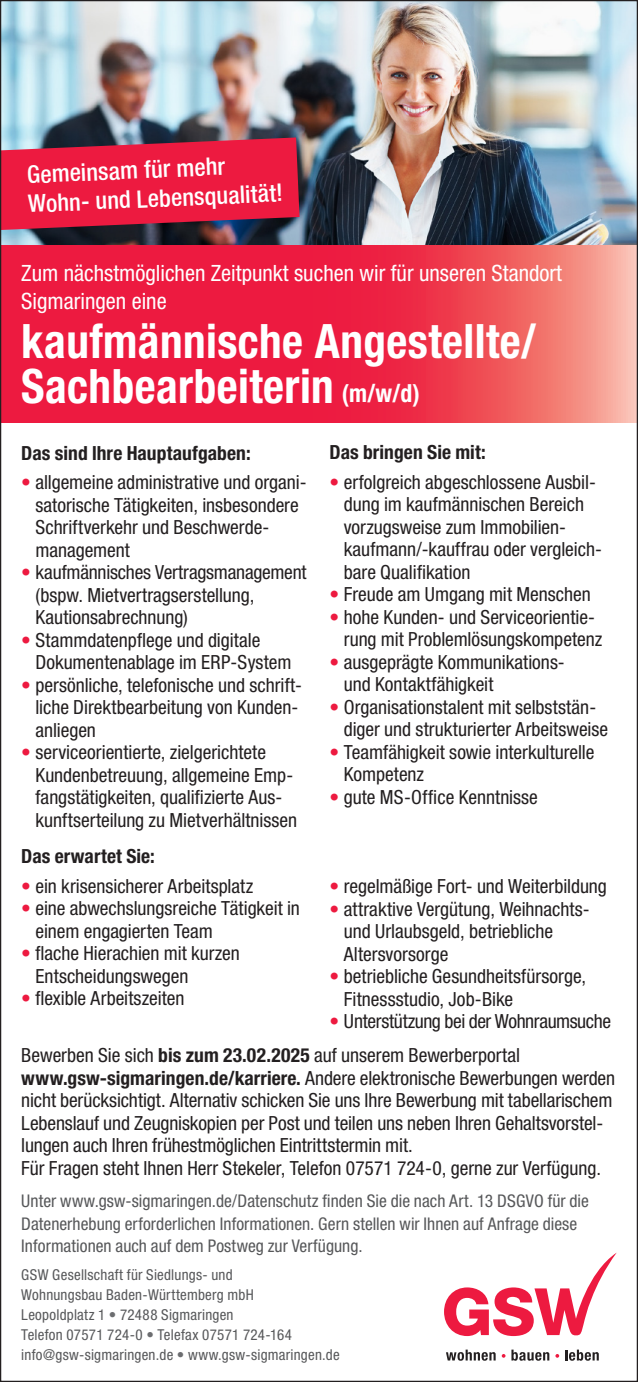
<style>
.page{position:relative;width:638px;height:1382px;background:#fff}
.page>*{position:absolute;margin:0;border:0;box-sizing:border-box;transform-origin:0 0}
.t1{font:700 condensed 47.5px/45px "Helvetica Neue LT Pro";letter-spacing:.01em;color:#fff;scale:.95 1}
.t2{font:500 condensed 24.25px/29.8px "Helvetica Neue LT Pro";color:#fff}
.t3{font:condensed 22.5px/27.5px "Helvetica Neue LT Pro";color:#fff}
.t4{font:condensed 19.5px/22.5px "Helvetica Neue LT Pro";letter-spacing:-.005em;color:#231f20}
.t5{font:700 condensed 19.5px "Helvetica Neue LT Pro";letter-spacing:.005em;color:#231f20}
.t6{font:condensed 17.5px/22.5px "Helvetica Neue LT Pro";color:#57585a}
.t7{font:condensed 15px/20px "Helvetica Neue LT Pro";letter-spacing:.015em;color:#57585a}
.s1{font-size:25px}
.s2{color:#ed1a40}
.s3{font-weight:700;color:#ed1a40}
.s4{font-weight:700}
.s5{color:#6c6d70}
</style>
<div class="page">
<img style="left:2px;top:2px;width:634px;height:243px">
<svg style="left:446px;top:1350px;width:49px;height:11px"></svg>
<svg style="left:502px;top:1354px;width:3px;height:4px"></svg>
<svg style="left:511px;top:1350px;width:38px;height:11px"></svg>
<svg style="left:555px;top:1354px;width:4px;height:4px"></svg>
<svg style="left:565px;top:1350px;width:34px;height:11px"></svg>
<svg style="left:444px;top:1252px;width:173px;height:84px"></svg>
<svg style="left:2px;top:245px;width:634px;height:177px;background:#ee3750"></svg>
<svg style="left:2px;top:137px;width:297px;height:93px;background:#d32143"></svg>
<p class="t2" style="left:26px;top:160px;width:256px;rotate:-3deg">Gemeinsam für mehr<br>Wohn- und Lebensqualität!</p>
<p class="t3" style="left:21px;top:259px;width:542px">Zum nächstmöglichen Zeitpunkt suchen wir für unseren Standort<br>Sigmaringen eine</p>
<h1 class="t1" style="left:21px;top:319px;width:543px">kaufmännische Angestellte/<br>Sachbearbeiterin <span class="s1">(m/w/d)</span></h1>
<p class="t5" style="left:21px;top:441px;width:231px">Das sind lhre Hauptaufgaben:</p>
<p class="t4" style="left:35px;top:471px;width:273px;text-indent:-14px"><span class="s2">•</span> allgemeine administrative und organi&shy;satorische Tätigkeiten, insbesondere<br>Schriftverkehr und Beschwerde&shy;management</p>
<p class="t4" style="left:35px;top:561px;width:273px;text-indent:-14px"><span class="s2">•</span> kaufmännisches Vertragsmanagement (bspw. Mietvertragserstellung,<br>Kautionsabrechnung)</p>
<p class="t4" style="left:35px;top:628px;width:257px;text-indent:-14px"><span class="s2">•</span> Stammdatenpflege und digitale<br>Dokumentenablage im ERP-System</p>
<p class="t4" style="left:35px;top:673px;width:268px;text-indent:-14px"><span class="s2">•</span> persönliche, telefonische und schrift&shy;liche Direktbearbeitung von Kunden&shy;anliegen</p>
<p class="t4" style="left:35px;top:741px;width:263px;text-indent:-14px"><span class="s2">•</span> serviceorientierte, zielgerichtete Kundenbetreuung, allgemeine Emp&shy;fangstätigkeiten, qualifizierte Aus&shy;kunftserteilung zu Mietverhältnissen</p>
<p class="t5" style="left:330px;top:441px;width:158px">Das bringen Sie mit:</p>
<p class="t4" style="left:344px;top:471px;width:260px;text-indent:-14px"><span class="s2">•</span> erfolgreich abgeschlossene Ausbil&shy;dung im kaufmännischen Bereich vorzugsweise zum Immobilien&shy;kaufmann/-kauffrau oder vergleich&shy;bare Qualifikation</p>
<p class="t4" style="left:330px;top:583px;width:263px"><span class="s3">•</span> Freude am Umgang mit Menschen</p>
<p class="t4" style="left:344px;top:606px;width:260px;text-indent:-14px"><span class="s3">•</span> hohe Kunden- und Serviceorientie&shy;rung mit Problemlösungskompetenz</p>
<p class="t4" style="left:344px;top:651px;width:222px;text-indent:-14px"><span class="s3">•</span> ausgeprägte Kommunikations&shy;und Kontaktfähigkeit</p>
<p class="t4" style="left:344px;top:696px;width:266px;text-indent:-14px"><span class="s3">•</span> Organisationstalent mit selbststän&shy;diger und strukturierter Arbeitsweise</p>
<p class="t4" style="left:344px;top:741px;width:252px;text-indent:-14px"><span class="s3">•</span> Teamfähigkeit sowie interkulturelle<br>Kompetenz</p>
<p class="t4" style="left:330px;top:786px;width:210px"><span class="s3">•</span> gute MS-Office Kenntnisse</p>
<p class="t5" style="left:21px;top:845px;width:135px">Das erwartet Sie:</p>
<p class="t4" style="left:21px;top:874px;width:233px"><span class="s2">•</span> ein krisensicherer Arbeitsplatz</p>
<p class="t4" style="left:35px;top:897px;width:266px;text-indent:-14px"><span class="s2">•</span> eine abwechslungsreiche Tätigkeit in einem engagierten Team</p>
<p class="t4" style="left:35px;top:942px;width:206px;text-indent:-14px"><span class="s2">•</span> flache Hierachien mit kurzen<br>Entscheidungswegen</p>
<p class="t4" style="left:21px;top:987px;width:165px"><span class="s2">•</span> flexible Arbeitszeiten</p>
<p class="t4" style="left:330px;top:875px;width:279px"><span class="s2">•</span> regelmäßige Fort- und Weiterbildung</p>
<p class="t4" style="left:344px;top:897px;width:247px;text-indent:-14px"><span class="s2">•</span> attraktive Vergütung, Weihnachts&shy;und Urlaubsgeld, betriebliche<br>Altersvorsorge</p>
<p class="t4" style="left:344px;top:965px;width:244px;text-indent:-14px"><span class="s2">•</span> betriebliche Gesundheitsfürsorge,<br>Fitnessstudio, Job-Bike</p>
<p class="t4" style="left:21px;top:1004px;width:591px;line-height:34px;text-indent:308px"><span class="s2">•</span> Unterstützung bei der Wohnraumsuche<br>Bewerben Sie sich <span class="s4">bis zum 23.02.2025</span> auf unserem Bewerberportal</p>
<p class="t4" style="left:21px;top:1066px;width:595px"><span class="s4">www.gsw-sigmaringen.de/karriere.</span> Andere elektronische Bewerbungen werden nicht berücksichtigt. Alternativ schicken Sie uns Ihre Bewerbung mit tabellarischem Lebenslauf und Zeugniskopien per Post und teilen uns neben Ihren Gehaltsvorstel&shy;lungen auch Ihren frühestmöglichen Eintrittstermin mit.<br>Für Fragen steht Ihnen Herr Stekeler, Telefon 07571 724-0, gerne zur Verfügung.</p>
<p class="t6" style="left:21px;top:1190px;width:569px">Unter www.gsw-sigmaringen.de/Datenschutz finden Sie die nach Art. 13 DSGVO für die<br>Datenerhebung erforderlichen Informationen. Gern stellen wir Ihnen auf Anfrage diese<br>Informationen auch auf dem Postweg zur Verfügung.</p>
<p class="t7" style="left:21px;top:1264px;width:320px">GSW Gesellschaft für Siedlungs- und<br>Wohnungsbau Baden-Württemberg mbH<br>Leopoldplatz 1 <span class="s5">•</span> 72488 Sigmaringen<br>Telefon 07571 724-0 <span class="s5">•</span> Telefax 07571 724-164 info@gsw-sigmaringen.de <span class="s5">•</span> www.gsw-sigmaringen.de</p>
</div>
